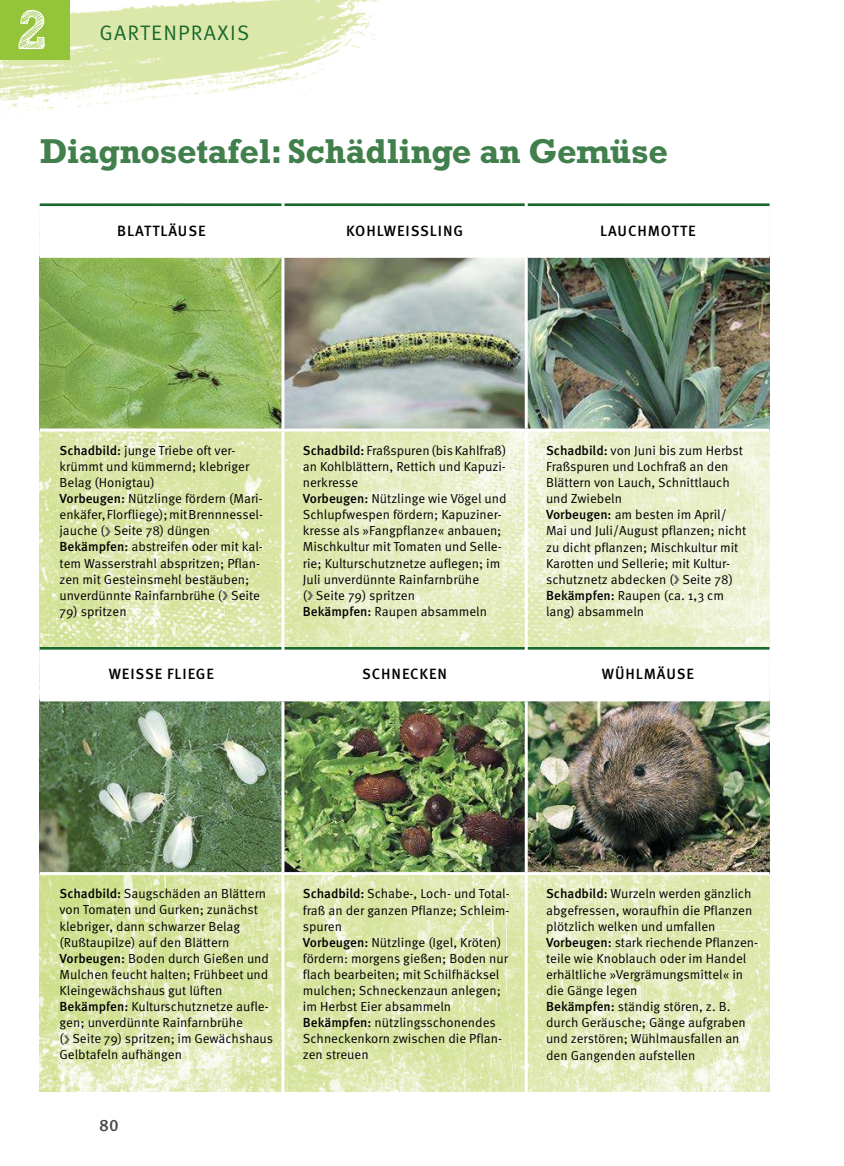
<style>
.page{position:relative;width:844px;height:1166px;background:#fff}
.page>*{position:absolute;margin:0;border:0;box-sizing:border-box;transform-origin:0 0}
.t1{font:700 56px "Sketch Block";color:#fff}
.t2{font:700 35px "Rockwell Std";letter-spacing:-.01em;color:#417f4c}
.t3{font:21px "Meta OT Norm";letter-spacing:.06em;color:#18692e}
.t4{font:500 16.62px "Meta OT";color:#484848}
.t5{font:500 14.88px "Meta OT";letter-spacing:.06em;color:#000}
.t6{font:13.12px/16.1px "Meta OT Norm";color:#000}
.s1{font-family:"Meta OT";font-weight:500}
</style>
<div class="page">
<img style="left:40px;top:875px;width:729px;height:216px">
<img style="left:0;top:0;width:379px;height:115px">
<div style="left:0;top:0;width:69px;height:60px;background:#94c43a"></div>
<img style="left:40px;top:701px;width:729px;height:171px">
<img style="left:40px;top:206px;width:729px;height:444px">
<hr style="left:40px;top:255px;width:729px;height:3px;background:#fff">
<hr style="left:40px;top:428px;width:729px;height:3px;background:#fff">
<hr style="left:281px;top:206px;width:3px;height:49px;background:#fff">
<hr style="left:524px;top:206px;width:3px;height:49px;background:#fff">
<hr style="left:281px;top:258px;width:3px;height:170px;background:#fff">
<hr style="left:524px;top:258px;width:3px;height:170px;background:#fff">
<hr style="left:281px;top:431px;width:3px;height:216px;background:#fff">
<hr style="left:524px;top:431px;width:3px;height:216px;background:#fff">
<hr style="left:281px;top:701px;width:3px;height:171px;background:#fff">
<hr style="left:524px;top:701px;width:3px;height:171px;background:#fff">
<hr style="left:281px;top:875px;width:3px;height:217px;background:#fff">
<hr style="left:524px;top:875px;width:3px;height:217px;background:#fff">
<hr style="left:40px;top:203px;width:729px;height:3px;background:#18692e">
<hr style="left:40px;top:647px;width:486px;height:2px;background:#18692e">
<hr style="left:526px;top:647px;width:243px;height:2px;background:#18692e">
<svg style="left:105px;top:527px;width:6px;height:9px"></svg>
<svg style="left:222px;top:591px;width:6px;height:9px"></svg>
<svg style="left:307px;top:591px;width:6px;height:9px"></svg>
<svg style="left:673px;top:575px;width:6px;height:9px"></svg>
<svg style="left:64px;top:1035px;width:6px;height:9px"></svg>
<h1 class="t1" style="left:16px;top:-3px;width:33px">2</h1>
<h3 class="t3" style="left:99px;top:24px;width:151px">GARTENPRAXIS</h3>
<h2 class="t2" style="left:40px;top:138px;width:629px">Diagnosetafel: Schädlinge an Gemüse</h2>
<p class="t5" style="left:117px;top:223px;width:90px">BLATTLÄUSE</p>
<p class="t5" style="left:346px;top:223px;width:118px">KOHLWEISSLING</p>
<p class="t5" style="left:600px;top:223px;width:97px">LAUCHMOTTE</p>
<p class="t6" style="left:60px;top:443px;width:205px"><span class="s1">Schadbild:</span> junge Triebe oft ver&shy;krümmt und kümmernd; klebriger<br>Belag (Honigtau)<br><span class="s1">Vorbeugen:</span> Nützlinge fördern (Mari&shy;enkäfer, Florfliege); mit Brennnessel&shy;jauche ( Seite 78) düngen<br><span class="s1">Bekämpfen:</span> abstreifen oder mit kal&shy;tem Wasserstrahl abspritzen; Pflan&shy;zen mit Gesteinsmehl bestäuben; unverdünnte Rainfarnbrühe ( Seite</p>
<p class="t6" style="left:60px;top:604px;width:69px">79) spritzen</p>
<p class="t6" style="left:303px;top:443px;width:205px"><span class="s1">Schadbild:</span> Fraßspuren (bis Kahlfraß) an Kohlblättern, Rettich und Kapuzi&shy;nerkresse<br><span class="s1">Vorbeugen:</span> Nützlinge wie Vögel und<br>Schlupfwespen fördern; Kapuziner&shy;kresse als »Fangpflanze« anbauen;<br>Mischkultur mit Tomaten und Selle&shy;rie; Kulturschutznetze auflegen; im<br>Juli unverdünnte Rainfarnbrühe<br>( Seite 79) spritzen<br><span class="s1">Bekämpfen:</span> Raupen absammeln</p>
<p class="t6" style="left:546px;top:443px;width:202px"><span class="s1">Schadbild:</span> von Juni bis zum Herbst<br>Fraßspuren und Lochfraß an den<br>Blättern von Lauch, Schnittlauch und Zwiebeln<br><span class="s1">Vorbeugen:</span> am besten im April/<br>Mai und Juli/August pflanzen; nicht zu dicht pflanzen; Mischkultur mit<br>Karotten und Sellerie; mit Kultur&shy;schutznetz abdecken ( Seite 78)<br><span class="s1">Bekämpfen:</span> Raupen (ca. 1,3 cm lang) absammeln</p>
<p class="t5" style="left:109px;top:666px;width:107px">WEISSE FLIEGE</p>
<p class="t5" style="left:362px;top:666px;width:86px">SCHNECKEN</p>
<p class="t5" style="left:601px;top:666px;width:94px">WÜHLMÄUSE</p>
<p class="t6" style="left:60px;top:886px;width:215px"><span class="s1">Schadbild:</span> Saugschäden an Blättern von Tomaten und Gurken; zunächst klebriger, dann schwarzer Belag (Rußtaupilze) auf den Blättern <span class="s1">Vorbeugen:</span> Boden durch Gießen und Mulchen feucht halten; Frühbeet und Kleingewächshaus gut lüften <span class="s1">Bekämpfen:</span> Kulturschutznetze aufle&shy;gen; unverdünnte Rainfarnbrühe<br>( Seite 79) spritzen; im Gewächshaus Gelbtafeln aufhängen</p>
<p class="t6" style="left:303px;top:886px;width:208px"><span class="s1">Schadbild:</span> Schabe-, Loch- und Total&shy;fraß an der ganzen Pflanze; Schleim&shy;spuren<br><span class="s1">Vorbeugen:</span> Nützlinge (Igel, Kröten) fördern: morgens gießen; Boden nur flach bearbeiten; mit Schilfhäcksel mulchen; Schneckenzaun anlegen; im Herbst Eier absammeln<br><span class="s1">Bekämpfen:</span> nützlingsschonendes<br>Schneckenkorn zwischen die Pflan&shy;zen streuen</p>
<p class="t6" style="left:546px;top:886px;width:213px"><span class="s1">Schadbild:</span> Wurzeln werden gänzlich abgefressen, woraufhin die Pflanzen plötzlich welken und umfallen<br><span class="s1">Vorbeugen:</span> stark riechende Pflanzen&shy;teile wie Knoblauch oder im Handel erhältliche »Vergrämungsmittel« in die Gänge legen<br><span class="s1">Bekämpfen:</span> ständig stören, z. B. durch Geräusche; Gänge aufgraben und zerstören; Wühlmausfallen an den Gangenden aufstellen</p>
<p class="t4" style="left:99px;top:1117px;width:21px">80</p>
</div>
